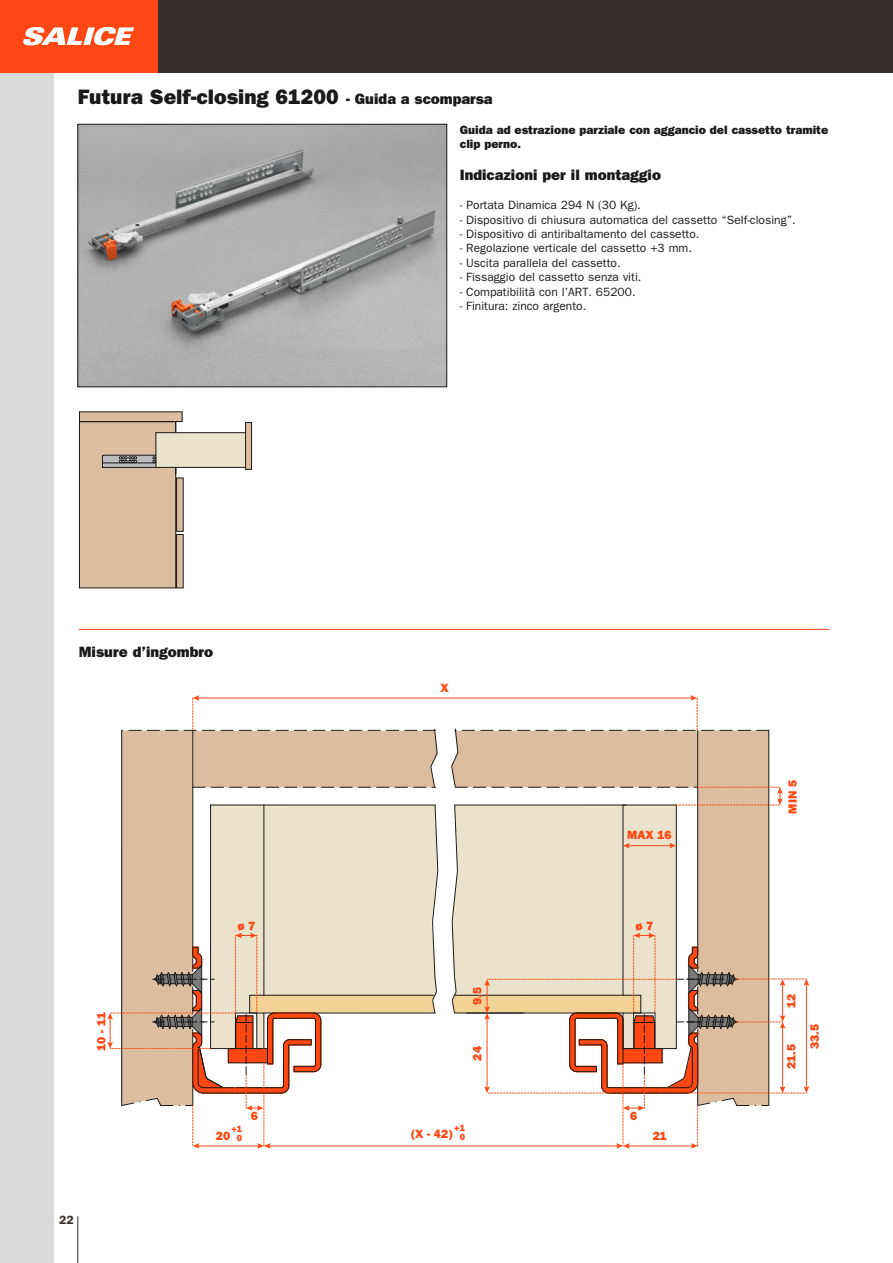
<style>
.page{position:relative;width:893px;height:1263px;background:#fff}
.page>*{position:absolute;margin:0;border:0;box-sizing:border-box;transform-origin:0 0}
.t1{font:21px "ITC Franklin Gothic Std Hvy";color:#1a1a18}
.t2{font:15px "ITC Franklin Gothic Std Hvy";color:#1a1a18}
.t3{font:12px "ITC Franklin Gothic Std";color:#1a1a18}
.t4{font:12px/14.4px "ITC Franklin Gothic Std Hvy";color:#1a1a18}
.t5{font:12px/23.1px "ITC Franklin Gothic Std Hvy";color:#ff4713}
.t6{font:600 12px "ITC Franklin Gothic Std";color:#392f2d}
.t7{font:9px/9px "ITC Franklin Gothic Std Hvy";color:#ff4713;text-align:right}
.s1{font-size:15px}
</style>
<div class="page">
<div style="left:0;top:0;width:54px;height:1263px;background:#dadada"></div>
<div style="left:0;top:0;width:893px;height:72px;background:#392f2d"></div>
<div style="left:0;top:0;width:157px;height:72px;background:#ff4713"></div>
<svg style="left:23px;top:27px;width:111px;height:18px"></svg>
<hr style="left:197px;top:698px;width:496px;height:1px;background:#ff4713">
<hr style="left:268px;top:1145px;width:350px;height:1px;background:#ff4713">
<svg style="left:451px;top:695px;width:358px;height:454px"></svg>
<svg style="left:107px;top:695px;width:332px;height:454px"></svg>
<img style="left:79px;top:126px;width:366px;height:259px">
<div style="left:77px;top:124px;width:370px;height:263px;border:1px solid #1a1a18"></div>
<hr style="left:79px;top:629px;width:750px;height:1px;background:#ff4713">
<div style="left:79px;top:422px;width:97px;height:166px;background:#dcbda0"></div>
<div style="left:79px;top:421px;width:97px;height:167px;border:1px solid #1a1a18"></div>
<div style="left:177px;top:478px;width:6px;height:53px;background:#dcbda0"></div>
<div style="left:176px;top:478px;width:8px;height:54px;border:1px solid #1a1a18"></div>
<div style="left:177px;top:534px;width:6px;height:54px;background:#dcbda0"></div>
<div style="left:176px;top:534px;width:8px;height:54px;border:1px solid #1a1a18"></div>
<hr style="left:175px;top:436px;width:1px;height:38px;background:#1a1a18">
<div style="left:246px;top:423px;width:5px;height:46px;background:#dcbda0"></div>
<div style="left:79px;top:412px;width:103px;height:10px;background:#dcbda0"></div>
<div style="left:156px;top:433px;width:90px;height:34px;background:#eae2ca"></div>
<svg style="left:102px;top:454px;width:54px;height:13px"></svg>
<hr style="left:102px;top:467px;width:144px;height:1px;background:#1a1a18">
<hr style="left:80px;top:411px;width:102px;height:1px;background:#1a1a18">
<hr style="left:79px;top:421px;width:103px;height:1px;background:#1a1a18">
<svg style="left:245px;top:422px;width:7px;height:11px"></svg>
<hr style="left:251px;top:423px;width:1px;height:46px;background:#1a1a18">
<hr style="left:156px;top:432px;width:90px;height:1px;background:#1a1a18">
<hr style="left:156px;top:433px;width:1px;height:34px;background:#1a1a18">
<hr style="left:245px;top:433px;width:1px;height:36px;background:#1a1a18">
<hr style="left:78px;top:1216px;width:1px;height:47px;background:#392f2d">
<h1 class="t1" style="left:78px;top:84px;width:416px">Futura Self-closing 61200 <span class="s1">- Guida a scomparsa</span></h1>
<p class="t2" style="left:79px;top:643px;width:136px">Misure d’ingombro</p>
<p class="t5" style="left:90px;top:1051px;width:41px;rotate:-90deg">10 - 11</p>
<p class="t5" style="left:237px;top:914px;width:19px">ø 7</p>
<p class="t5" style="left:251px;top:1104px;width:9px">6</p>
<p class="t6" style="left:59px;top:1213px;width:16px">22</p>
<p class="t5" style="left:216px;top:1124px;width:16px">20</p>
<p class="t7" style="left:231px;top:1124px;width:12px">+1<br>0</p>
<p class="t4" style="left:460px;top:122px;width:370px">Guida ad estrazione parziale con aggancio del cassetto tramite clip perno.</p>
<p class="t2" style="left:460px;top:166px;width:203px">Indicazioni per il montaggio</p>
<p class="t3" style="left:460px;top:198px;width:182px">- Portata Dinamica 294 N (30 Kg).</p>
<p class="t3" style="left:460px;top:213px;width:337px">- Dispositivo di chiusura automatica del cassetto “Self-closing”.</p>
<p class="t3" style="left:460px;top:227px;width:241px">- Dispositivo di antiribaltamento del cassetto.</p>
<p class="t3" style="left:460px;top:241px;width:234px">- Regolazione verticale del cassetto +3 mm.</p>
<p class="t3" style="left:460px;top:256px;width:162px">- Uscita parallela del cassetto.</p>
<p class="t3" style="left:460px;top:270px;width:183px">- Fissaggio del cassetto senza viti.</p>
<p class="t3" style="left:460px;top:285px;width:177px">- Compatibilità con l’ART. 65200.</p>
<p class="t3" style="left:460px;top:299px;width:128px">- Finitura: zinco argento.</p>
<p class="t5" style="left:440px;top:677px;width:10px">X</p>
<p class="t5" style="left:466px;top:1005px;width:19px;rotate:-90deg">9.5</p>
<p class="t5" style="left:466px;top:1060px;width:16px;rotate:-90deg">24</p>
<p class="t5" style="left:627px;top:823px;width:46px">MAX 16</p>
<p class="t5" style="left:635px;top:914px;width:19px">ø 7</p>
<p class="t5" style="left:630px;top:1104px;width:9px">6</p>
<p class="t5" style="left:781px;top:813px;width:35px;rotate:-90deg">MIN 5</p>
<p class="t5" style="left:780px;top:1008px;width:16px;rotate:-90deg">12</p>
<p class="t5" style="left:780px;top:1049px;width:27px;text-indent:-20px;rotate:-90deg">21.5<br>33.5</p>
<p class="t5" style="left:411px;top:1123px;width:44px">(X - 42)</p>
<p class="t7" style="left:454px;top:1123px;width:12px">+1<br>0</p>
<p class="t5" style="left:653px;top:1124px;width:16px">21</p>
</div>
